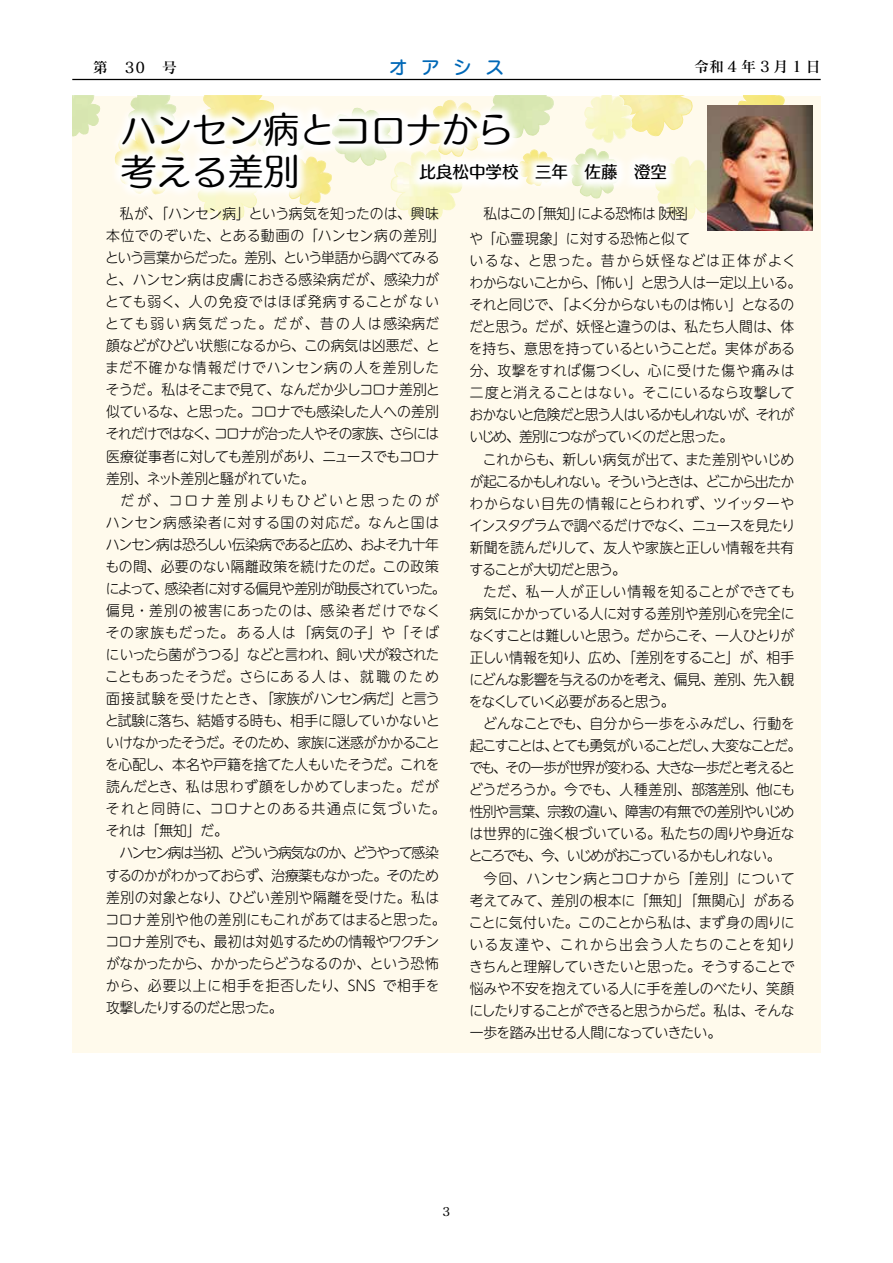
<style>
.page{position:relative;width:893px;height:1263px;background:#fff}
.page>*{position:absolute;margin:0;border:0;box-sizing:border-box;transform-origin:0 0}
.t1{font:36px/42px "Humming Std M";letter-spacing:-.01em;color:#000}
.t2{font:18px "Seurat Pro DB";color:#0068b7}
.t3{font:16.5px "Humming Std D";color:#000}
.t4{font:15px "Matisse Pro DB";letter-spacing:.25em;color:#000}
.t5{font:300 14.4px/22px "UD Shin M Go Pro";letter-spacing:-.03em;color:#000;scale:.96 1}
.t6{font:300 14.4px/22px "UD Shin M Go Pro";letter-spacing:-.055em;color:#000;scale:.96 1}
.t7{font:300 14.4px/25px "UD Shin M Go Pro";letter-spacing:-.03em;color:#000;scale:.95 1}
.t8{font:12px "Matisse Pro DB";color:#000}
</style>
<div class="page">
<div style="left:72px;top:96px;width:749px;height:956px;background:#fffaec"></div>
<svg style="left:738px;top:96px;width:47px;height:9px"></svg>
<svg style="left:591px;top:96px;width:102px;height:8px"></svg>
<img style="left:727px;top:105px;width:85px;height:125px">
<img style="left:72px;top:78px;width:501px;height:143px">
<img style="left:359px;top:104px;width:368px;height:127px">
<hr style="left:72px;top:79px;width:749px;height:1px;background:#000">
<p class="t4" style="left:93px;top:58px;width:86px">第　30　号</p>
<p class="t2" style="left:389px;top:55px;width:116px">オ ア シ ス</p>
<p class="t4" style="left:694px;top:57px;width:128px">令和4年3月1日</p>
<h1 class="t1" style="left:121px;top:107px;width:394px">ハンセン病とコロナから考える差別</h1>
<p class="t3" style="left:420px;top:159px;width:249px">比良松中学校　三年　佐藤　澄空</p>
<p class="t5" style="left:105px;top:202px;width:356px;text-indent:15px">私が、「ハンセン病」という病気を知ったのは、興味本位でのぞいた、とある動画の「ハンセン病の差別」という言葉からだった。差別、という単語から調べてみると、ハンセン病は皮膚におきる感染病だが、感染力がとても弱く、人の免疫ではほぼ発病することがないとても弱い病気だった。だが、昔の人は感染病だ顔などがひどい状態になるから、この病気は凶悪だ、とまだ不確かな情報だけでハンセン病の人を差別したそうだ。私はそこまで見て、なんだか少しコロナ差別と似ているな、と思った。コロナでも感染した人への差別それだけではなく、コロナが治った人やその家族、さらには医療従事者に対しても差別があり、ニュースでもコロナ差別、ネット差別と騒がれていた。</p>
<p class="t5" style="left:105px;top:488px;width:356px;text-indent:15px">だが、コロナ差別よりもひどいと思ったのがハンセン病感染者に対する国の対応だ。なんと国はハンセン病は恐ろしい伝染病であると広め、およそ九十年もの間、必要のない隔離政策を続けたのだ。この政策によって、感染者に対する偏見や差別が助長されていった。偏見・差別の被害にあったのは、感染者だけでなくその家族もだった。ある人は「病気の子」や「そばにいったら菌がうつる」などと言われ、飼い犬が殺されたこともあったそうだ。さらにある人は、就職のため面接試験を受けたとき、「家族がハンセン病だ」と言うと試験に落ち、結婚する時も、相手に隠していかないといけなかったそうだ。そのため、家族に迷惑がかかることを心配し、本名や戸籍を捨てた人もいたそうだ。これを読んだとき、私は思わず顔をしかめてしまった。だがそれと同時に、コロナとのある共通点に気づいた。それは「無知」だ。</p>
<p class="t5" style="left:105px;top:841px;width:356px;text-indent:14px">ハンセン病は当初、どういう病気なのか、どうやって感染するのかがわかっておらず、治療薬もなかった。そのため差別の対象となり、ひどい差別や隔離を受けた。私はコロナ差別や他の差別にもこれがあてはまると思った。コロナ差別でも、最初は対処するための情報やワクチンがなかったから、かかったらどうなるのか、という恐怖から、必要以上に相手を拒否したり、SNS で相手を攻撃したりするのだと思った。</p>
<p class="t7" style="left:469px;top:200px;width:240px;text-indent:14px">私はこの「無知」による恐怖は「妖怪」や「心霊現象」に対する恐怖と似て</p>
<p class="t5" style="left:469px;top:249px;width:348px">いるな、と思った。昔から妖怪などは正体がよくわからないことから、「怖い」と思う人は一定以上いる。それと同じで、「よく分からないものは怖い」となるのだと思う。だが、妖怪と違うのは、私たち人間は、体を持ち、意思を持っているということだ。実体がある分、攻撃をすれば傷つくし、心に受けた傷や痛みは二度と消えることはない。そこにいるなら攻撃しておかないと危険だと思う人はいるかもしれないが、それがいじめ、差別につながっていくのだと思った。</p>
<p class="t5" style="left:469px;top:447px;width:341px;text-align:justify;text-indent:14px">これからも、新しい病気が出て、また差別やいじめが起こるかもしれない。そういうときは、どこから出たかわからない目先の情報にとらわれず、ツイッターやインスタグラムで調べるだけでなく、ニュースを見たり新聞を読んだりして、友人や家族と正しい情報を共有することが大切だと思う。</p>
<p class="t6" style="left:469px;top:579px;width:348px;text-indent:14px">ただ、私一人が正しい情報を知ることができても病気にかかっている人に対する差別や差別心を完全になくすことは難しいと思う。だからこそ、一人ひとりが正しい情報を知り、広め、「差別をすること」が、相手にどんな影響を与えるのかを考え、偏見、差別、先入観をなくしていく必要があると思う。<br>　どんなことでも、自分から一歩をふみだし、行動を起こすことは、とても勇気がいることだし、大変なことだ。でも、その一歩が世界が変わる、大きな一歩だと考えるとどうだろうか。今でも、人種差別、部落差別、他にも性別や言葉、宗教の違い、障害の有無での差別やいじめは世界的に強く根づいている。私たちの周りや身近なところでも、今、いじめがおこっているかもしれない。</p>
<p class="t5" style="left:469px;top:866px;width:342px;text-align:justify;text-indent:15px">今回、ハンセン病とコロナから「差別」について考えてみて、差別の根本に「無知」「無関心」があることに気付いた。このことから私は、まず身の周りにいる友達や、これから出会う人たちのことを知りきちんと理解していきたいと思った。そうすることで悩みや不安を抱えている人に手を差しのべたり、笑顔にしたりすることができると思うからだ。私は、そんな一歩を踏み出せる人間になっていきたい。</p>
<p class="t8" style="left:443px;top:1204px;width:9px">3</p>
</div>
